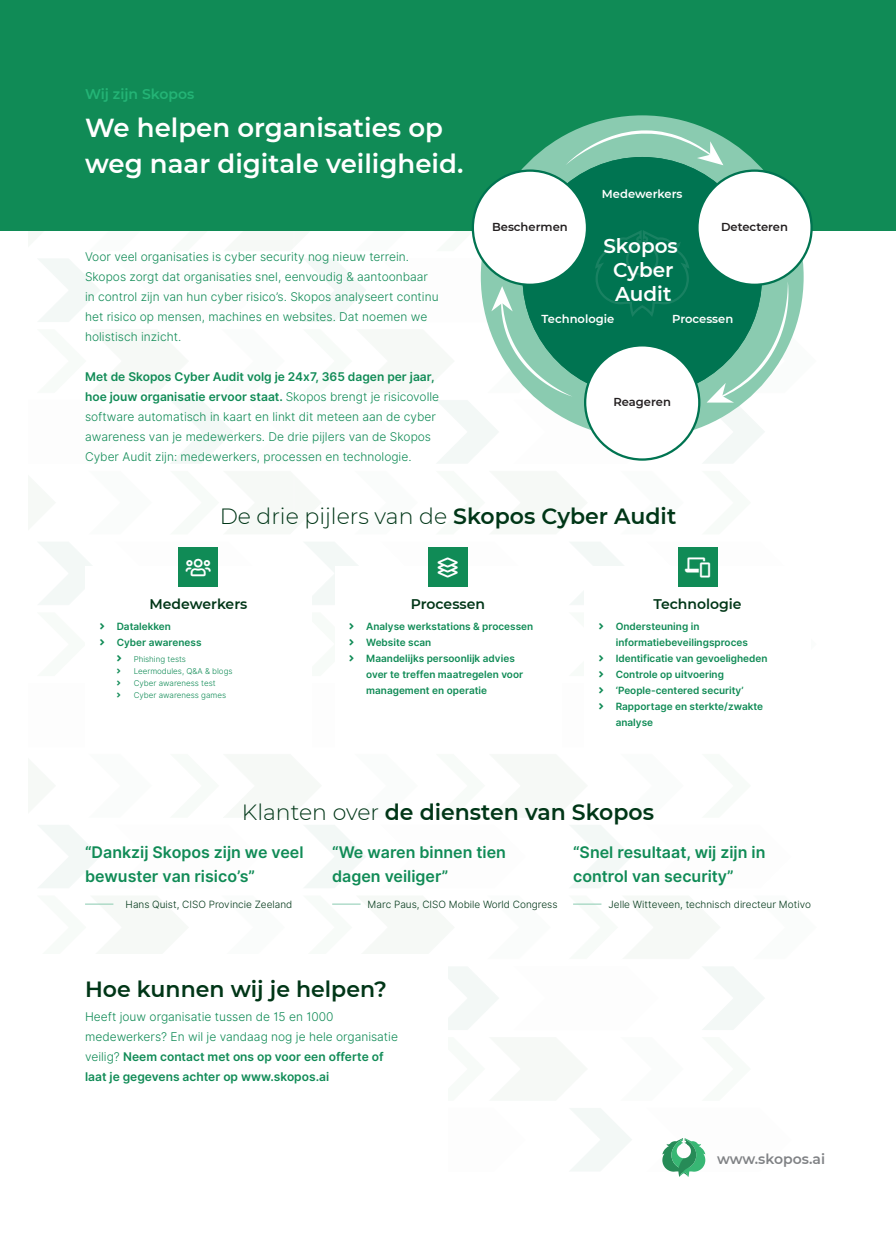
<style>
.page{position:relative;width:896px;height:1248px;background:#fff}
.page>*{position:absolute;margin:0;border:0;box-sizing:border-box;transform-origin:0 0}
.t1{font:600 26px/36px "Montserrat";color:#fff}
.t2{font:600 22px "Montserrat";color:#003617}
.t3{font:300 22px "Montserrat";color:#003617}
.t4{font:600 20px/24px "Montserrat";color:#fff;text-align:center}
.t5{font:20px "Font Awesome 5 Pro";color:#fff}
.t6{font:600 16px/24px "Inter";color:#108b56}
.t7{font:600 14px "Montserrat";color:#003617}
.t8{font:600 14px "Montserrat";color:#808285}
.t9{font:600 14px "Montserrat";color:#24b476}
.t10{font:12px/20px "Inter Light BETA";color:#108b56}
.t11{font:600 11.6px "Montserrat";color:#fff}
.t12{font:600 11.6px "Montserrat";color:#231f20}
.t13{font:600 10px/16px "Inter";color:#108b56}
.t14{font:10px "Inter Light BETA";color:#003617}
.t15{font:8px "Inter Light BETA";color:#108b56}
.s1{font-family:"Inter";font-weight:600}
.s2{font-weight:600}
.s3{font-weight:300}
</style>
<div class="page">
<img style="left:38px;top:231px;width:726px;height:940px">
<svg style="left:662px;top:1137px;width:43px;height:39px"></svg>
<div style="left:0;top:0;width:896px;height:231px;background:#108b56"></div>
<div style="left:85px;top:566px;width:227px;height:182px;background:#fff"></div>
<div style="left:179px;top:547px;width:39px;height:39px;background:#108b56"></div>
<div style="left:334px;top:566px;width:227px;height:182px;background:#fff"></div>
<div style="left:428px;top:547px;width:40px;height:39px;background:#108b56"></div>
<div style="left:584px;top:566px;width:227px;height:182px;background:#fff"></div>
<div style="left:677px;top:547px;width:40px;height:39px;background:#108b56"></div>
<svg style="left:472px;top:130px;width:341px;height:330px"></svg>
<div style="left:1px;top:954px;width:447px;height:293px;background:#fff"></div>
<svg style="left:85px;top:903px;width:28px;height:1px"></svg>
<svg style="left:332px;top:903px;width:28px;height:1px"></svg>
<svg style="left:573px;top:903px;width:28px;height:1px"></svg>
<p class="t9" style="left:85px;top:84px;width:111px">Wij zijn Skopos</p>
<p class="t1" style="left:85px;top:108px;width:380px">We helpen organisaties op weg naar digitale veiligheid.</p>
<p class="t10" style="left:85px;top:246px;width:325px">Voor veel organisaties is cyber security nog nieuw terrein.</p>
<p class="t10" style="left:85px;top:266px;width:355px">Skopos zorgt dat organisaties snel, eenvoudig &amp; aantoonbaar in control zijn van hun cyber risico’s. Skopos analyseert continu het risico op mensen, machines en websites. Dat noemen we holistisch inzicht.</p>
<p class="t10" style="left:85px;top:366px;width:356px"><span class="s1">Met de Skopos Cyber Audit volg je 24x7, 365 dagen per jaar, hoe jouw organisatie ervoor staat.</span> Skopos brengt je risicovolle software automatisch in kaart en linkt dit meteen aan de cyber awareness van je medewerkers. De drie pijlers van de Skopos Cyber Audit zijn: medewerkers, processen en technologie.</p>
<p class="t11" style="left:602px;top:186px;width:82px">Medewerkers</p>
<p class="t12" style="left:492px;top:219px;width:77px">Beschermen</p>
<p class="t12" style="left:721px;top:219px;width:68px">Detecteren</p>
<p class="t4" style="left:603px;top:233px;width:76px">Skopos<br>Cyber<br>Audit</p>
<p class="t11" style="left:542px;top:311px;width:74px">Technologie</p>
<p class="t11" style="left:672px;top:311px;width:63px">Processen</p>
<p class="t12" style="left:613px;top:393px;width:59px">Reageren</p>
<p class="t3" style="left:220px;top:501px;width:458px">De drie pijlers van de <span class="s2">Skopos Cyber Audit</span></p>
<p class="t5" style="left:186px;top:558px;width:26px">◆▲▲</p>
<p class="t7" style="left:150px;top:593px;width:99px">Medewerkers</p>
<p class="t13" style="left:117px;top:618px;width:56px">Datalekken</p>
<p class="t13" style="left:117px;top:634px;width:86px">Cyber awareness</p>
<p class="t15" style="left:134px;top:653px;width:54px">Phishing tests</p>
<p class="t15" style="left:134px;top:665px;width:100px">Leermodules, Q&amp;A &amp; blogs</p>
<p class="t15" style="left:134px;top:677px;width:84px">Cyber awareness test</p>
<p class="t15" style="left:134px;top:689px;width:94px">Cyber awareness games</p>
<p class="t5" style="left:438px;top:558px;width:21px">●□◆</p>
<p class="t7" style="left:411px;top:593px;width:76px">Processen</p>
<p class="t13" style="left:366px;top:618px;width:168px">Analyse werkstations &amp; processen</p>
<p class="t13" style="left:366px;top:634px;width:67px">Website scan</p>
<p class="t13" style="left:366px;top:650px;width:158px">Maandelijks persoonlijk advies over te treffen maatregelen voor management en operatie</p>
<p class="t5" style="left:685px;top:558px;width:27px">□■●▼□</p>
<p class="t7" style="left:653px;top:593px;width:90px">Technologie</p>
<p class="t13" style="left:616px;top:618px;width:134px">Ondersteuning in informatiebeveilingsproces</p>
<p class="t13" style="left:616px;top:650px;width:153px">Identificatie van gevoeligheden</p>
<p class="t13" style="left:616px;top:666px;width:110px">Controle op uitvoering</p>
<p class="t13" style="left:616px;top:682px;width:129px">‘People-centered security’</p>
<p class="t13" style="left:616px;top:698px;width:149px">Rapportage en sterkte/zwakte analyse</p>
<p class="t2" style="left:242px;top:796px;width:413px"><span class="s3">Klanten over</span> de diensten van Skopos</p>
<p class="t6" style="left:85px;top:840px;width:220px">“Dankzij Skopos zijn we veel bewuster van risico’s”</p>
<p class="t14" style="left:126px;top:896px;width:168px">Hans Quist, CISO Provincie Zeeland</p>
<p class="t6" style="left:332px;top:840px;width:175px">“We waren binnen tien dagen veiliger”</p>
<p class="t14" style="left:368px;top:896px;width:191px">Marc Paus, CISO Mobile World Congress</p>
<p class="t6" style="left:573px;top:840px;width:194px">“Snel resultaat, wij zijn in control van security”</p>
<p class="t14" style="left:608px;top:896px;width:204px">Jelle Witteveen, technisch directeur Motivo</p>
<p class="t2" style="left:85px;top:973px;width:303px">Hoe kunnen wij je helpen?</p>
<p class="t10" style="left:85px;top:1006px;width:314px">Heeft jouw organisatie tussen de 15 en 1000 medewerkers? En wil je vandaag nog je hele organisatie veilig? <span class="s1">Neem contact met ons op voor een offerte of laat je gegevens achter op www.skopos.ai</span></p>
<p class="t8" style="left:717px;top:1149px;width:110px">www.skopos.ai</p>
</div>
